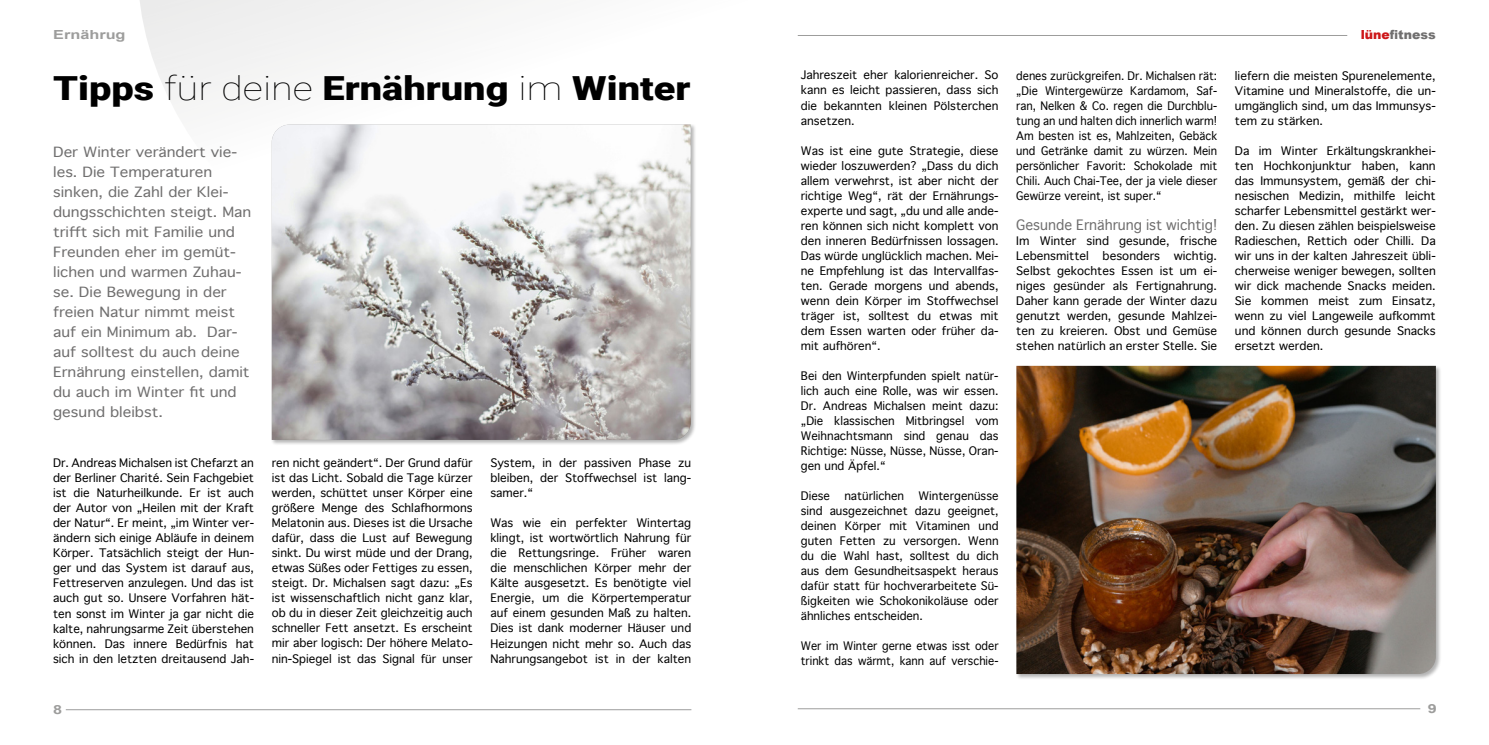
<style>
.page{position:relative;width:1489px;height:745px;background:#fff}
.page>*{position:absolute;margin:0;border:0;box-sizing:border-box;transform-origin:0 0}
.t1{font:900 33.12px "Roboto";color:#000;scale:1.2 1}
.t2{font:13.75px "Geneva";color:#706f6f}
.t3{font:13.5px/20px "Geneva";color:#706f6f;scale:1.11 1}
.t4{font:900 12.5px "Arial";color:#706f6f}
.t5{font:700 12.5px "Arial";color:#9d9d9c;scale:1.3 1}
.t6{font:11.25px/15px "Geneva";color:#000;text-align:justify}
.t7{font:11.25px/15px "Geneva";color:#000;scale:.96 1}
.s1{font-weight:100}
.s2{color:#cd1719}
</style>
<div class="page">
<svg style="left:140px;top:0;width:352px;height:112px"></svg>
<hr style="left:66px;top:709px;width:625px;height:1px;background:#9d9d9c">
<hr style="left:797px;top:708px;width:623px;height:1px;background:#9d9d9c">
<hr style="left:797px;top:35px;width:550px;height:1px;background:#9d9d9c">
<div style="left:1015px;top:365px;width:426px;height:314px;background:#000;opacity:.3"></div>
<img style="left:1016px;top:365px;width:419px;height:308px">
<div style="left:271px;top:124px;width:426px;height:322px;background:#000;opacity:.3"></div>
<img style="left:272px;top:124px;width:418px;height:315px">
<p class="t5" style="left:53px;top:27px;width:57px">Ernährug</p>
<h1 class="t1" style="left:53px;top:65px;width:532px">Tipps <span class="s1">für deine</span> Ernährung <span class="s1">im</span> Winter</h1>
<p class="t3" style="left:53px;top:142px;width:180px">Der Winter verändert vie&shy;les. Die Temperaturen sinken, die Zahl der Klei&shy;dungsschichten steigt. Man trifft sich mit Familie und<br>Freunden eher im gemüt&shy;lichen und warmen Zuhau&shy;se. Die Bewegung in der freien Natur nimmt meist auf ein Minimum ab. Dar&shy;auf solltest du auch deine<br>Ernährung einstellen, damit du auch im Winter fit und gesund bleibst.</p>
<p class="t6" style="left:53px;top:455px;width:202px">Dr. Andreas Michalsen ist Chefarzt an der Berliner Charité. Sein Fachgebiet ist die Naturheilkunde. Er ist auch der Autor von „Heilen mit der Kraft der Natur“. Er meint, „im Winter ver&shy;ändern sich einige Abläufe in deinem Körper. Tatsächlich steigt der Hun&shy;ger und das System ist darauf aus, Fettreserven anzulegen. Und das ist auch gut so. Unsere Vorfahren hät&shy;ten sonst im Winter ja gar nicht die kalte, nahrungsarme Zeit überstehen können. Das innere Bedürfnis hat sich in den letzten dreitausend Jah-</p>
<p class="t5" style="left:53px;top:701px;width:8px">8</p>
<p class="t6" style="left:272px;top:455px;width:202px">ren nicht geändert“. Der Grund dafür ist das Licht. Sobald die Tage kürzer werden, schüttet unser Körper eine größere Menge des Schlafhormons Melatonin aus. Dieses ist die Ursache dafür, dass die Lust auf Bewegung sinkt. Du wirst müde und der Drang, etwas Süßes oder Fettiges zu essen, steigt. Dr. Michalsen sagt dazu: „Es ist wissenschaftlich nicht ganz klar, ob du in dieser Zeit gleichzeitig auch schneller Fett ansetzt. Es erscheint mir aber logisch: Der höhere Melato&shy;nin-Spiegel ist das Signal für unser</p>
<p class="t6" style="left:490px;top:455px;width:202px">System, in der passiven Phase zu bleiben, der Stoffwechsel ist lang&shy;samer.“</p>
<p class="t6" style="left:490px;top:515px;width:202px">Was wie ein perfekter Wintertag klingt, ist wortwörtlich Nahrung für die Rettungsringe. Früher waren die menschlichen Körper mehr der Kälte ausgesetzt. Es benötigte viel Energie, um die Körpertemperatur auf einem gesunden Maß zu halten.<br>Dies ist dank moderner Häuser und Heizungen nicht mehr so. Auch das Nahrungsangebot ist in der kalten</p>
<p class="t6" style="left:800px;top:68px;width:199px">Jahreszeit eher kalorienreicher. So kann es leicht passieren, dass sich die bekannten kleinen Pölsterchen ansetzen.</p>
<p class="t6" style="left:800px;top:143px;width:199px">Was ist eine gute Strategie, diese wieder loszuwerden? „Dass du dich allem verwehrst, ist aber nicht der richtige Weg“, rät der Ernährungs&shy;experte und sagt, „du und alle ande&shy;ren können sich nicht komplett von den inneren Bedürfnissen lossagen.<br>Das würde unglücklich machen. Mei&shy;ne Empfehlung ist das Intervallfas&shy;ten. Gerade morgens und abends, wenn dein Körper im Stoffwechsel träger ist, solltest du etwas mit dem Essen warten oder früher da&shy;mit aufhören“.</p>
<p class="t6" style="left:800px;top:368px;width:199px">Bei den Winterpfunden spielt natür&shy;lich auch eine Rolle, was wir essen.<br>Dr. Andreas Michalsen meint dazu: „Die klassischen Mitbringsel vom Weihnachtsmann sind genau das Richtige: Nüsse, Nüsse, Nüsse, Oran&shy;gen und Äpfel.“</p>
<p class="t6" style="left:800px;top:488px;width:31px">Diese</p>
<p class="t6" style="left:844px;top:488px;width:61px">natürlichen</p>
<p class="t6" style="left:800px;top:488px;width:199px;text-indent:118px">Wintergenüsse sind ausgezeichnet dazu geeignet, deinen Körper mit Vitaminen und guten Fetten zu versorgen. Wenn du die Wahl hast, solltest du dich aus dem Gesundheitsaspekt heraus dafür statt für hochverarbeitete Sü&shy;ßigkeiten wie Schokonikoläuse oder ähnliches entscheiden.</p>
<p class="t7" style="left:800px;top:638px;width:207px">Wer im Winter gerne etwas isst oder trinkt das wärmt, kann auf verschie-</p>
<p class="t7" style="left:1016px;top:68px;width:211px;text-align:justify">denes zurückgreifen. Dr. Michalsen rät: „Die Wintergewürze Kardamom, Saf&shy;ran, Nelken &amp; Co. regen die Durchblu&shy;tung an und halten dich innerlich warm!<br>Am besten ist es, Mahlzeiten, Gebäck und Getränke damit zu würzen. Mein persönlicher Favorit: Schokolade mit Chili. Auch Chai-Tee, der ja viele dieser Gewürze vereint, ist super.“</p>
<p class="t2" style="left:1016px;top:217px;width:202px">Gesunde Ernährung ist wichtig!</p>
<p class="t6" style="left:1016px;top:233px;width:202px">Im Winter sind gesunde, frische Lebensmittel besonders wichtig.<br>Selbst gekochtes Essen ist um ei&shy;niges gesünder als Fertignahrung.<br>Daher kann gerade der Winter dazu genutzt werden, gesunde Mahlzei&shy;ten zu kreieren. Obst und Gemüse stehen natürlich an erster Stelle. Sie</p>
<p class="t4" style="left:1360px;top:26px;width:77px"><span class="s2">lüne</span>fitness</p>
<p class="t6" style="left:1234px;top:68px;width:202px">liefern die meisten Spurenelemente, Vitamine und Mineralstoffe, die un&shy;umgänglich sind, um das Immunsys&shy;tem zu stärken.</p>
<p class="t6" style="left:1234px;top:143px;width:202px">Da im Winter Erkältungskrankhei&shy;ten Hochkonjunktur haben, kann das Immunsystem, gemäß der chi&shy;nesischen Medizin, mithilfe leicht scharfer Lebensmittel gestärkt wer&shy;den. Zu diesen zählen beispielsweise Radieschen, Rettich oder Chilli. Da wir uns in der kalten Jahreszeit übli&shy;cherweise weniger bewegen, sollten wir dick machende Snacks meiden.<br>Sie kommen meist zum Einsatz, wenn zu viel Langeweile aufkommt und können durch gesunde Snacks ersetzt werden.</p>
<p class="t5" style="left:1427px;top:700px;width:8px">9</p>
</div>
